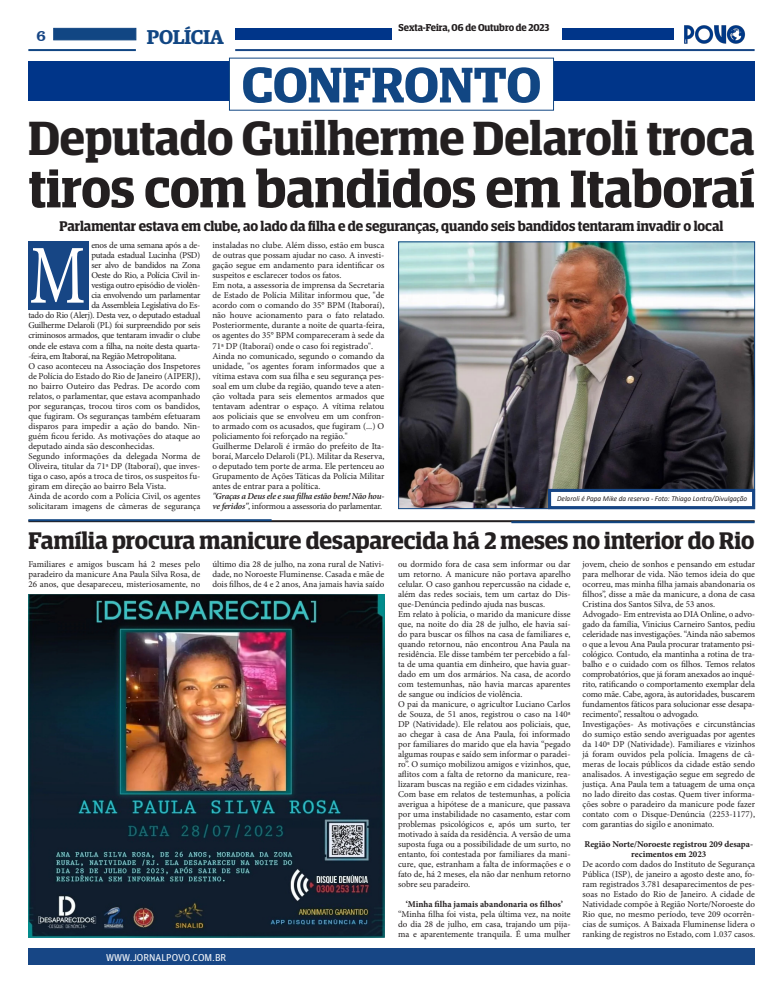
<style>
.page{position:relative;width:783px;height:993px;background:#fff}
.page>*{position:absolute;margin:0;border:0;box-sizing:border-box;transform-origin:0 0}
.t1{font:83.8px "Minion Pro";color:#fff;scale:.75 1}
.t2{font:600 53.1px "Guardian Egyptian Display";letter-spacing:-.005em;color:#231f20}
.t3{font:600 50px "Guardian Egyptian Display";color:#114683;scale:1.05 1}
.t4{font:600 48px "Guardian Egyptian Display";color:#231f20}
.t5{font:600 24px "Guardian Egyptian Display";color:#231f20}
.t6{font:600 20px "Guardian Egyptian";letter-spacing:-.02em;color:#114683}
.t7{font:16px "Clarendon BT";color:#174685}
.t8{font:600 14px "Guardian Egyptian Display";color:#231f20}
.t9{font:600 10px "Guardian Egyptian Display";letter-spacing:-.005em;color:#231f20}
.t10{font:10px "Guardian Agate Sans G1 D Regular";color:#fff}
.t11{font:9px/10px "Minion Pro";letter-spacing:-.005em;color:#231f20;text-align:justify}
.t12{font:9px "Minion Pro";letter-spacing:-.03em;color:#231f20}
.t13{font:700 9px/10px "Minion Pro";color:#231f20;text-align:center}
.t14{font:italic 600 9px/10px "Minion Pro";letter-spacing:-.025em;color:#231f20}
.t15{font:9px "Minion Pro";letter-spacing:-.035em;color:#231f20}
.t16{font:italic 7.4px "Calibri";color:#231f20}
.s1{font-weight:400;font-style:normal}
</style>
<div class="page">
<div style="left:28px;top:947px;width:726px;height:17px;background:#174685"></div>
<img style="left:684px;top:25px;width:62px;height:19px">
<div style="left:53px;top:28px;width:83px;height:12px;background:#114683;border:1px solid #114683"></div>
<hr style="left:28px;top:49px;width:108px;height:2px;background:#114683">
<div style="left:235px;top:28px;width:156px;height:12px;background:#003589"></div>
<hr style="left:235px;top:49px;width:519px;height:2px;background:#174685">
<div style="left:562px;top:28px;width:112px;height:12px;background:#003589"></div>
<img style="left:400px;top:243px;width:353px;height:264px">
<div style="left:398px;top:241px;width:357px;height:268px;border:1px solid #114683"></div>
<hr style="left:28px;top:520px;width:726px;height:2px;background:#231f20">
<hr style="left:28px;top:519px;width:243px;height:2px;background:#114683">
<hr style="left:511px;top:521px;width:243px;height:2px;background:#114683">
<div style="left:28px;top:61px;width:726px;height:40px;background:#003589"></div>
<div style="left:229px;top:58px;width:324px;height:52px;background:#fff"></div>
<div style="left:548px;top:488px;width:207px;height:21px;background:#fff;border:3px solid #174685"></div>
<div style="left:28px;top:242px;width:61px;height:68px;background:#174685"></div>
<img style="left:28px;top:594px;width:356px;height:342px">
<h3 class="t7" style="left:36px;top:25px;width:11px">6</h3>
<h3 class="t6" style="left:147px;top:22px;width:79px">POLÍCIA</h3>
<p class="t9" style="left:398px;top:22px;width:152px">Sexta-Feira, 06 de Outubro de 2023</p>
<p class="t3" style="left:242px;top:58px;width:287px">CONFRONTO</p>
<p class="t4" style="left:28px;top:112px;width:727px">Deputado Guilherme Delaroli troca</p>
<p class="t2" style="left:28px;top:160px;width:727px">tiros com bandidos em Itaboraí</p>
<p class="t8" style="left:59px;top:218px;width:665px">Parlamentar estava em clube, ao lado da filha e de seguranças, quando seis bandidos tentaram invadir o local</p>
<p class="t12" style="left:91px;top:239px;width:110px">enos de uma semana após a de-</p>
<p class="t12" style="left:91px;top:249px;width:110px">putada estadual Lucinha (PSD)</p>
<p class="t12" style="left:91px;top:259px;width:110px">ser alvo de bandidos na Zona</p>
<p class="t12" style="left:91px;top:269px;width:110px">Oeste do Rio, a Polícia Civil in-</p>
<p class="t12" style="left:91px;top:279px;width:110px">vestiga outro episódio de violên-</p>
<p class="t15" style="left:91px;top:289px;width:110px">cia envolvendo um parlamentar</p>
<p class="t12" style="left:91px;top:299px;width:110px">da Assembleia Legislativa do Es-</p>
<p class="t12" style="left:28px;top:309px;width:173px">tado do Rio (Alerj). Desta vez, o deputado estadual</p>
<p class="t12" style="left:28px;top:319px;width:173px">Guilherme Delaroli (PL) foi surpreendido por seis</p>
<p class="t12" style="left:28px;top:329px;width:173px">criminosos armados, que tentaram invadir o clube</p>
<p class="t15" style="left:28px;top:339px;width:173px">onde ele estava com a filha, na noite desta quarta-</p>
<p class="t12" style="left:28px;top:349px;width:150px">-feira, em Itaboraí, na Região Metropolitana.</p>
<p class="t11" style="left:28px;top:360px;width:173px">O caso aconteceu na Associação dos Inspetores de Polícia do Estado do Rio de Janeiro (AIPERJ), no bairro Outeiro das Pedras. De acordo com relatos, o parlamentar, que estava acompanhado por seguranças, trocou tiros com os bandidos, que fugiram. Os seguranças também efetuaram disparos para impedir a ação do bando. Nin&shy;guém ficou ferido. As motivações do ataque ao deputado ainda são desconhecidas.</p>
<p class="t11" style="left:28px;top:450px;width:173px">Segundo informações da delegada Norma de Oliveira, titular da 71ª DP (Itaboraí), que inves&shy;tiga o caso, após a troca de tiros, os suspeitos fu&shy;giram em direção ao bairro Bela Vista.</p>
<p class="t11" style="left:28px;top:490px;width:173px">Ainda de acordo com a Polícia Civil, os agentes solicitaram imagens de câmeras de segurança</p>
<p class="t1" style="left:29px;top:220px;width:76px">M</p>
<p class="t11" style="left:212px;top:240px;width:173px">instaladas no clube. Além disso, estão em busca de outras que possam ajudar no caso. A investi&shy;gação segue em andamento para identificar os suspeitos e esclarecer todos os fatos.</p>
<p class="t11" style="left:212px;top:280px;width:173px">Em nota, a assessoria de imprensa da Secretaria de Estado de Polícia Militar informou que, "de acordo com o comando do 35° BPM (Itaboraí), não houve acionamento para o fato relatado.<br>Posteriormente, durante a noite de quarta-feira, os agentes do 35° BPM compareceram à sede da 71ª DP (Itaboraí) onde o caso foi registrado".</p>
<p class="t11" style="left:212px;top:350px;width:173px">Ainda no comunicado, segundo o comando da unidade, "os agentes foram informados que a vítima estava com sua filha e seu segurança pes&shy;soal em um clube da região, quando teve a aten&shy;ção voltada para seis elementos armados que tentavam adentrar o espaço. A vítima relatou aos policiais que se envolveu em um confron&shy;to armado com os acusados, que fugiram (...) O policiamento foi reforçado na região."</p>
<p class="t11" style="left:212px;top:440px;width:173px">Guilherme Delaroli é irmão do prefeito de Ita&shy;boraí, Marcelo Delaroli (PL). Militar da Reserva, o deputado tem porte de arma. Ele pertenceu ao Grupamento de Ações Táticas da Polícia Militar antes de entrar para a política.</p>
<p class="t14" style="left:212px;top:490px;width:173px">"Graças a Deus ele e sua filha estão bem! Não hou&shy;ve feridos"<span class="s1">, informou a assessoria do parlamentar.</span></p>
<p class="t16" style="left:557px;top:493px;width:191px">Delaroli é Papa Mike da reserva - Foto: Thiago Lontra/Divulgação</p>
<p class="t5" style="left:28px;top:527px;width:727px">Família procura manicure desaparecida há 2 meses no interior do Rio</p>
<p class="t11" style="left:28px;top:558px;width:173px">Familiares e amigos buscam há 2 meses pelo paradeiro da manicure Ana Paula Silva Rosa, de 26 anos, que desapareceu, misteriosamente, no</p>
<p class="t11" style="left:212px;top:558px;width:173px">último dia 28 de julho, na zona rural de Nativi&shy;dade, no Noroeste Fluminense. Casada e mãe de dois filhos, de 4 e 2 anos, Ana jamais havia saído</p>
<p class="t10" style="left:106px;top:949px;width:122px">WWW.JORNALPOVO.COM.BR</p>
<p class="t11" style="left:398px;top:558px;width:174px">ou dormido fora de casa sem informar ou dar um retorno. A manicure não portava aparelho celular. O caso ganhou repercussão na cidade e, além das redes sociais, tem um cartaz do Dis&shy;que-Denúncia pedindo ajuda nas buscas.</p>
<p class="t11" style="left:398px;top:608px;width:174px">Em relato à polícia, o marido da manicure disse que, na noite do dia 28 de julho, ele havia saí&shy;do para buscar os filhos na casa de familiares e, quando retornou, não encontrou Ana Paula na residência. Ele disse também ter percebido a fal&shy;ta de uma quantia em dinheiro, que havia guar&shy;dado em um dos armários. Na casa, de acordo com testemunhas, não havia marcas aparentes de sangue ou indícios de violência.</p>
<p class="t11" style="left:398px;top:698px;width:174px">O pai da manicure, o agricultor Luciano Carlos de Souza, de 51 anos, registrou o caso na 140ª DP (Natividade). Ele relatou aos policiais, que, ao chegar à casa de Ana Paula, foi informado por familiares do marido que ela havia “pegado algumas roupas e saído sem informar o paradei&shy;ro”. O sumiço mobilizou amigos e vizinhos, que, aflitos com a falta de retorno da manicure, rea&shy;lizaram buscas na região e em cidades vizinhas.</p>
<p class="t11" style="left:398px;top:788px;width:174px">Com base em relatos de testemunhas, a polícia averigua a hipótese de a manicure, que passava por uma instabilidade no casamento, estar com problemas psicológicos e, após um surto, ter motivado à saída da residência. A versão de uma suposta fuga ou a possibilidade de um surto, no entanto, foi contestada por familiares da mani&shy;cure, que, estranham a falta de informações e o fato de, há 2 meses, ela não dar nenhum retorno sobre seu paradeiro.</p>
<p class="t13" style="left:405px;top:898px;width:159px">‘Minha filha jamais abandonaria os filhos’</p>
<p class="t11" style="left:398px;top:908px;width:174px">“Minha filha foi vista, pela última vez, na noite do dia 28 de julho, em casa, trajando um pija&shy;ma e aparentemente tranquila. É uma mulher</p>
<p class="t11" style="left:582px;top:558px;width:174px">jovem, cheio de sonhos e pensando em estudar para melhorar de vida. Não temos ideia do que ocorreu, mas minha filha jamais abandonaria os filhos”, disse a mãe da manicure, a dona de casa Cristina dos Santos Silva, de 53 anos.</p>
<p class="t11" style="left:582px;top:608px;width:174px">Advogado- Em entrevista ao DIA Online, o advo&shy;gado da família, Vinicius Carneiro Santos, pediu celeridade nas investigações. “Ainda não sabemos o que a levou Ana Paula procurar tratamento psi&shy;cológico. Contudo, ela mantinha a rotina de tra&shy;balho e o cuidado com os filhos. Temos relatos comprobatórios, que já foram anexados ao inqué&shy;rito, ratificando o comportamento exemplar dela como mãe. Cabe, agora, às autoridades, buscarem fundamentos fáticos para solucionar esse desapa&shy;recimento”, ressaltou o advogado.</p>
<p class="t11" style="left:582px;top:718px;width:174px">Investigações- As motivações e circunstâncias do sumiço estão sendo averiguadas por agentes da 140ª DP (Natividade). Familiares e vizinhos já foram ouvidos pela polícia. Imagens de câ&shy;meras de locais públicos da cidade estão sendo analisados. A investigação segue em segredo de justiça. Ana Paula tem a tatuagem de uma onça no lado direito das costas. Quem tiver informa&shy;ções sobre o paradeiro da manicure pode fazer contato com o Disque-Denúncia (2253-1177), com garantias do sigilo e anonimato.</p>
<p class="t13" style="left:584px;top:838px;width:170px">Região Norte/Noroeste registrou 209 desapa&shy;recimentos em 2023</p>
<p class="t11" style="left:582px;top:858px;width:174px">De acordo com dados do Instituto de Segurança Pública (ISP), de janeiro a agosto deste ano, fo&shy;ram registrados 3.781 desaparecimentos de pes&shy;soas no Estado do Rio de Janeiro. A cidade de Natividade compõe à Região Norte/Noroeste do Rio que, no mesmo período, teve 209 ocorrên&shy;cias de sumiços. A Baixada Fluminense lidera o ranking de registros no Estado, com 1.037 casos.</p>
</div>
